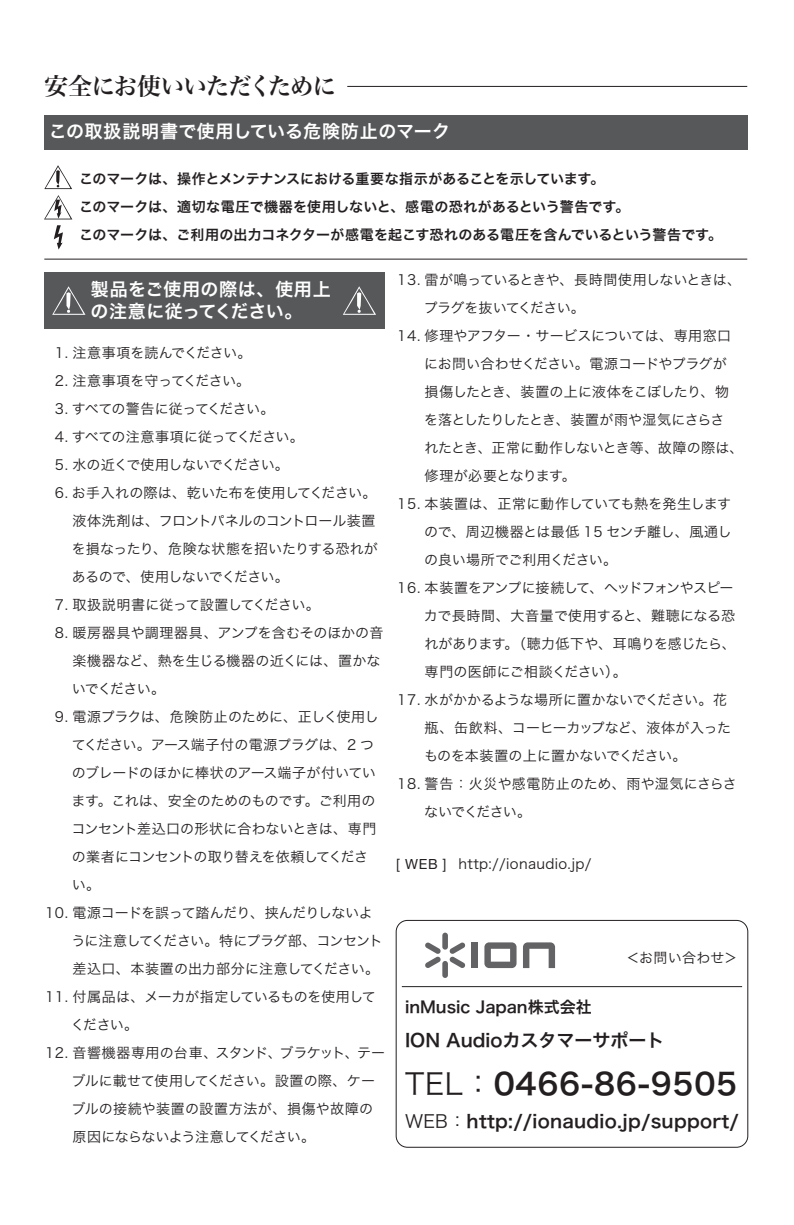
<style>
.page{position:relative;width:794px;height:1225px;background:#fff}
.page>*{position:absolute;margin:0;border:0;box-sizing:border-box;transform-origin:0 0}
.t1{font:29.6px "Hira Kaku Pro N W6";letter-spacing:.025em;color:#231f20}
.t2{font:24px "Hira Min Pro N W6";letter-spacing:-.055em;color:#231f20}
.t3{font:18px/21.6px "Hira Kaku Pro N W6";letter-spacing:.025em;color:#fff}
.t4{font:18px "Hira Kaku Pro N W6";letter-spacing:.015em;color:#231f20}
.t5{font:18px "Hira Kaku Pro W6";color:#231f20}
.t6{font:16px "Hira Kaku Pro W6";color:#231f20}
.t7{font:14px/28px "Hira Kaku Pro N W3";letter-spacing:-.015em;color:#231f20}
.t8{font:14px/28px "Hira Kaku Pro N W6";letter-spacing:-.005em;color:#231f20}
.t9{font:14px/28px "Hira Kaku Pro N W3";letter-spacing:.005em;color:#231f20}
.t10{font:14px/28px "Hira Kaku Pro N W3";letter-spacing:-.04em;color:#231f20}
.t11{font:14px/28px "Hira Kaku Pro N W3";letter-spacing:.01em;color:#231f20}
.t12{font:14px "Hira Kaku Pro W3";letter-spacing:.025em;color:#231f20}
.t13{font:14px "Hira Kaku Pro N W3";letter-spacing:-.045em;color:#231f20}
.s1{font-family:"Helvetica Neue"}
.s2{font-family:"Hira Kaku Pro N W3"}
</style>
<div class="page">
<div style="left:44px;top:272px;width:340px;height:57px;background:#57585a"></div>
<svg style="left:52px;top:286px;width:33px;height:29px"></svg>
<svg style="left:343px;top:286px;width:33px;height:29px"></svg>
<hr style="left:347px;top:86px;width:400px;height:1px;background:#231f20">
<hr style="left:44px;top:259px;width:703px;height:1px;background:#231f20">
<div style="left:44px;top:115px;width:703px;height:34px;background:#57585a"></div>
<svg style="left:44px;top:165px;width:28px;height:24px"></svg>
<svg style="left:44px;top:195px;width:28px;height:24px"></svg>
<svg style="left:54px;top:225px;width:9px;height:24px"></svg>
<div style="left:396px;top:920px;width:352px;height:227px;border:1px solid #231f20;border-radius:11px"></div>
<hr style="left:402px;top:986px;width:340px;height:1px;background:#231f20">
<div style="left:471px;top:942px;width:7px;height:26px;background:#636366"></div>
<svg style="left:484px;top:942px;width:32px;height:26px"></svg>
<svg style="left:523px;top:942px;width:32px;height:26px"></svg>
<div style="left:442px;top:932px;width:6px;height:17px;background:#636366;border-radius:3px"></div>
<div style="left:442px;top:961px;width:6px;height:17px;background:#636366;border-radius:3px"></div>
<svg style="left:425px;top:942px;width:16px;height:26px"></svg>
<svg style="left:449px;top:942px;width:16px;height:26px"></svg>
<h2 class="t2" style="left:44px;top:64px;width:294px">安全にお使いいただくために</h2>
<p class="t3" style="left:49px;top:120px;width:403px">この取扱説明書で使用している危険防止のマーク</p>
<p class="t8" style="left:79px;top:164px;width:644px">このマークは、操作とメンテナンスにおける重要な指示があることを示しています。<br>このマークは、適切な電圧で機器を使用しないと、感電の恐れがあるという警告です。<br>このマークは、ご利用の出力コネクターが感電を起こす恐れのある電圧を含んでいるという警告です。</p>
<p class="t3" style="left:90px;top:278px;width:242px">製品をご使用の際は、使用上の注意に従ってください。</p>
<p class="t7" style="left:55px;top:337px;width:198px">1. 注意事項を読んでください。</p>
<p class="t7" style="left:55px;top:365px;width:197px">2. 注意事項を守ってください。</p>
<p class="t10" style="left:55px;top:393px;width:221px">3. すべての警告に従ってください。</p>
<p class="t7" style="left:55px;top:421px;width:250px">4. すべての注意事項に従ってください。</p>
<p class="t13" style="left:55px;top:452px;width:235px">5. 水の近くで使用しないでください。</p>
<p class="t7" style="left:72px;top:477px;width:307px;text-indent:-17px">6. お手入れの際は、乾いた布を使用してください。液体洗剤は、フロントパネルのコントロール装置を損なったり、危険な状態を招いたりする恐れがあるので、使用しないでください。</p>
<p class="t7" style="left:55px;top:589px;width:266px">7. 取扱説明書に従って設置してください。</p>
<p class="t7" style="left:72px;top:617px;width:313px;text-indent:-17px">8. 暖房器具や調理器具、アンプを含むそのほかの音楽機器など、熱を生じる機器の近くには、置かないでください。</p>
<p class="t7" style="left:71px;top:701px;width:309px;text-indent:-17px">9. 電源プラクは、危険防止のために、正しく使用してください。アース端子付の電源プラグは、2 つのブレードのほかに棒状のアース端子が付いています。これは、安全のためのものです。ご利用のコンセント差込口の形状に合わないときは、専門の業者にコンセントの取り替えを依頼してください。</p>
<p class="t7" style="left:71px;top:897px;width:313px;text-indent:-26px">10. 電源コードを誤って踏んだり、挟んだりしないように注意してください。特にプラグ部、コンセント差込口、本装置の出力部分に注意してください。</p>
<p class="t7" style="left:71px;top:981px;width:306px;text-indent:-26px">11. 付属品は、メーカが指定しているものを使用してください。</p>
<p class="t9" style="left:71px;top:1037px;width:315px;text-indent:-26px">12. 音響機器専用の台車、スタンド、ブラケット、テーブルに載せて使用してください。設置の際、ケーブルの接続や装置の設置方法が、損傷や故障の原因にならないよう注意してください。</p>
<p class="t10" style="left:424px;top:264px;width:319px;text-indent:-26px">13. 雷が鳴っているときや、長時間使用しないときは、プラグを抜いてください。</p>
<p class="t7" style="left:424px;top:320px;width:321px;text-indent:-27px">14. 修理やアフター・サービスについては、専用窓口にお問い合わせください。電源コードやプラグが損傷したとき、装置の上に液体をこぼしたり、物を落としたりしたとき、装置が雨や湿気にさらさ<br>れたとき、正常に動作しないとき等、故障の際は、修理が必要となります。</p>
<p class="t7" style="left:424px;top:488px;width:309px;text-align:justify;text-indent:-27px">15. 本装置は、正常に動作していても熱を発生しますので、周辺機器とは最低 15 センチ離し、風通しの良い場所でご利用ください。</p>
<p class="t7" style="left:424px;top:572px;width:313px;text-indent:-27px">16. 本装置をアンプに接続して、ヘッドフォンやスピーカで長時間、大音量で使用すると、難聴になる恐れがあります。（聴力低下や、耳鳴りを感じたら、専門の医師にご相談ください）。</p>
<p class="t7" style="left:424px;top:684px;width:309px;text-indent:-27px">17. 水がかかるような場所に置かないでください。花瓶、缶飲料、コーヒーカップなど、液体が入ったものを本装置の上に置かないでください。</p>
<p class="t11" style="left:424px;top:768px;width:314px;text-indent:-27px">18. 警告：火災や感電防止のため、雨や湿気にさらさないでください。</p>
<p class="t12" style="left:396px;top:851px;width:197px"><span class="s1">[ WEB ]</span> http://ionaudio.jp/</p>
<p class="t7" style="left:626px;top:942px;width:113px">＜お問い合わせ＞</p>
<p class="t6" style="left:405px;top:992px;width:188px">inMusic Japan株式会社</p>
<p class="t5" style="left:405px;top:1023px;width:261px">ION Audioカスタマーサポート</p>
<h1 class="t1" style="left:405px;top:1057px;width:334px"><span class="s2">TEL：</span>0466-86-9505</h1>
<p class="t4" style="left:405px;top:1104px;width:335px"><span class="s2">WEB：</span>http://ionaudio.jp/support/</p>
</div>
